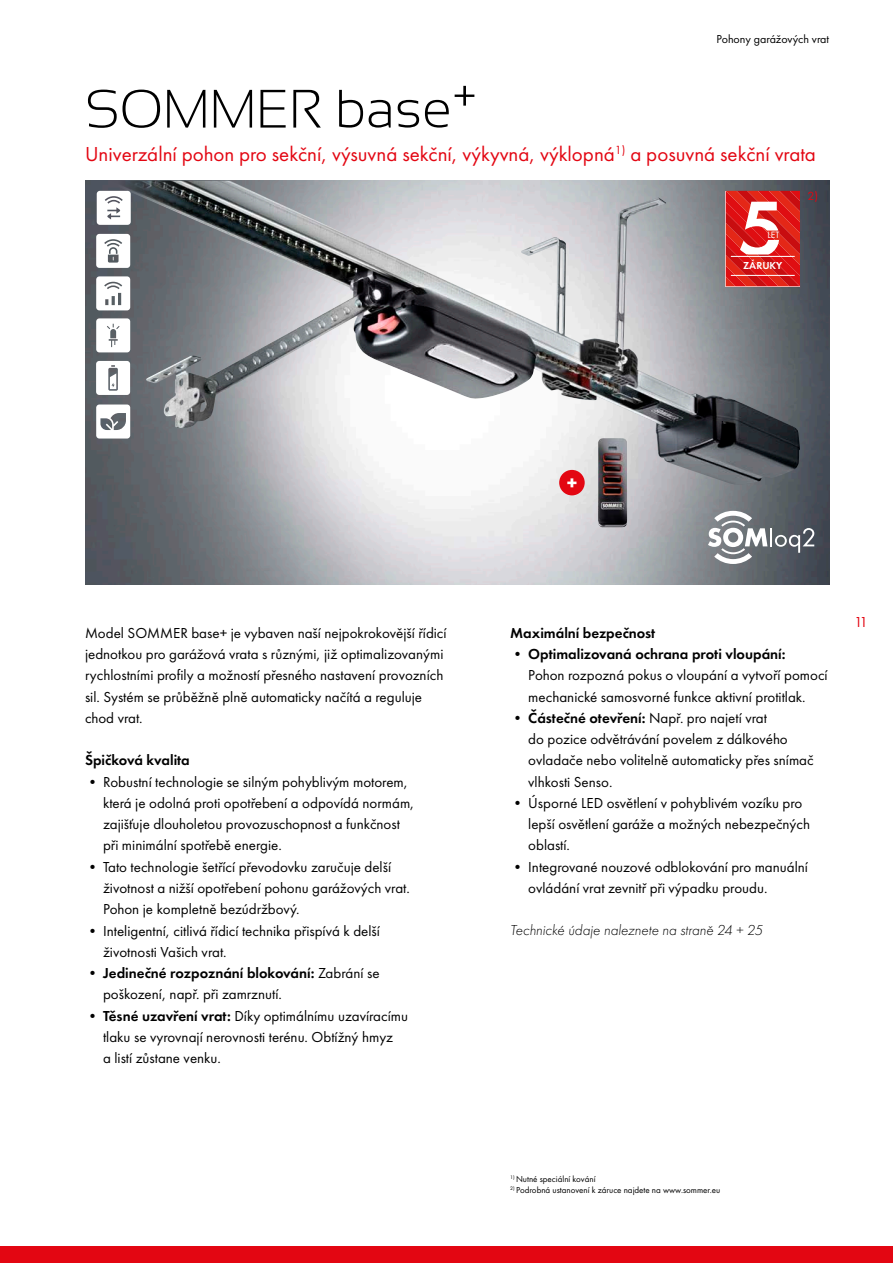
<style>
.page{position:relative;width:893px;height:1263px;background:#fff}
.page>*{position:absolute;margin:0;border:0;box-sizing:border-box;transform-origin:0 0}
.t1{font:600 80.7px "Futura PT";color:#fff}
.t2{font:300 54px "Sansation";color:#000}
.t3{font:21px "Futura PT";color:#e30612}
.t4{font:700 21px "Futura PT";color:#fff}
.t5{font:15px/21.3px "Futura PT";color:#000}
.t6{font:italic 300 15px "Futura PT";color:#000}
.t7{font:600 15px "Futura PT";color:#000}
.t8{font:15px "Futura PT";color:#e30612}
.t9{font:12.3px "Futura PT";color:#e30612}
.t10{font:12px "Futura PT";color:#000}
.t11{font:600 10.5px "Futura PT";color:#fff}
.t12{font:9.6px "Futura PT";color:#fff}
.t13{font:9px "Futura PT";color:#000}
.s1{font-weight:600}
</style>
<div class="page">
<div style="left:0;top:1246px;width:893px;height:17px;background:#e30612"></div>
<img style="left:85px;top:181px;width:744px;height:404px">
<img style="left:104px;top:181px;width:696px;height:304px">
<svg style="left:708px;top:511px;width:106px;height:53px"></svg>
<svg style="left:96px;top:276px;width:34px;height:34px"></svg>
<svg style="left:96px;top:318px;width:34px;height:34px"></svg>
<svg style="left:96px;top:404px;width:34px;height:34px"></svg>
<svg style="left:97px;top:191px;width:34px;height:34px"></svg>
<svg style="left:96px;top:361px;width:34px;height:34px"></svg>
<svg style="left:96px;top:234px;width:34px;height:34px"></svg>
<img style="left:598px;top:438px;width:29px;height:89px">
<div style="left:559px;top:470px;width:26px;height:25px;background:#e30612;border-radius:50%"></div>
<p class="t10" style="left:716px;top:31px;width:114px">Pohony garážových vrat</p>
<h2 class="t2" style="left:85px;top:79px;width:394px">SOMMER base+</h2>
<h3 class="t3" style="left:85px;top:141px;width:732px">Univerzální pohon pro sekční, výsuvná sekční, výkyvná, výklopná<sup>1)</sup> a posuvná sekční vrata</h3>
<h1 class="t1" style="left:738px;top:178px;width:48px">5</h1>
<p class="t12" style="left:767px;top:230px;width:14px">LET</p>
<p class="t11" style="left:743px;top:259px;width:41px">ZÁRUKY</p>
<p class="t9" style="left:807px;top:188px;width:12px">2)</p>
<p class="t5" style="left:85px;top:622px;width:363px">Model SOMMER base+ je vybaven naší nejpokrokovější řídicí jednotkou pro garážová vrata s různými, již optimalizovanými rychlostními profily a možností přesného nastavení provozních sil. Systém se průběžně plně automaticky načítá a reguluje chod vrat.</p>
<p class="t7" style="left:85px;top:751px;width:106px">Špičková kvalita</p>
<p class="t5" style="left:103px;top:771px;width:313px;text-indent:-18px">• Robustní technologie se silným pohyblivým motorem, která je odolná proti opotřebení a odpovídá normám, zajišťuje dlouholetou provozuschopnost a funkčnost při minimální spotřebě energie.</p>
<p class="t5" style="left:103px;top:856px;width:308px;text-indent:-18px">• Tato technologie šetřící převodovku zaručuje delší životnost a nižší opotřebení pohonu garážových vrat.<br>Pohon je kompletně bezúdržbový.</p>
<p class="t5" style="left:103px;top:920px;width:278px;text-indent:-18px">• Inteligentní, citlivá řídicí technika přispívá k delší životnosti Vašich vrat.</p>
<p class="t5" style="left:103px;top:962px;width:278px;text-indent:-18px"><span class="s1">• Jedinečné rozpoznání blokování:</span> Zabrání se poškození, např. při zamrznutí.</p>
<p class="t5" style="left:103px;top:1005px;width:307px;text-indent:-18px">• <span class="s1">Těsné uzavření vrat:</span> Díky optimálnímu uzavíracímu tlaku se vyrovnají nerovnosti terénu. Obtížný hmyz<br>a listí zůstane venku.</p>
<h3 class="t4" style="left:567px;top:470px;width:12px">+</h3>
<p class="t7" style="left:510px;top:623px;width:147px">Maximální bezpečnost</p>
<p class="t5" style="left:528px;top:643px;width:301px;text-indent:-18px">• <span class="s1">Optimalizovaná ochrana proti vloupání:<br></span>Pohon rozpozná pokus o vloupání a vytvoří pomocí mechanické samosvorné funkce aktivní protitlak.</p>
<p class="t5" style="left:528px;top:707px;width:287px;text-indent:-18px"><span class="s1">• Částečné otevření:</span> Např. pro najetí vrat<br>do pozice odvětrávání povelem z dálkového ovladače nebo volitelně automaticky přes snímač vlhkosti Senso.</p>
<p class="t5" style="left:528px;top:792px;width:283px;text-indent:-18px">• Úsporné LED osvětlení v pohyblivém vozíku pro lepší osvětlení garáže a možných nebezpečných oblastí.</p>
<p class="t5" style="left:528px;top:856px;width:281px;text-indent:-18px">• Integrované nouzové odblokování pro manuální ovládání vrat zevnitř při výpadku proudu.</p>
<p class="t6" style="left:510px;top:922px;width:254px">Technické údaje naleznete na straně 24 + 25</p>
<p class="t8" style="left:854px;top:613px;width:15px">11</p>
<p class="t13" style="left:510px;top:1174px;width:87px"><sup>1)</sup> Nutné speciální kování</p>
<p class="t13" style="left:510px;top:1184px;width:212px"><sup>2)</sup> Podrobná ustanovení k záruce najdete na www.sommer.eu</p>
</div>
